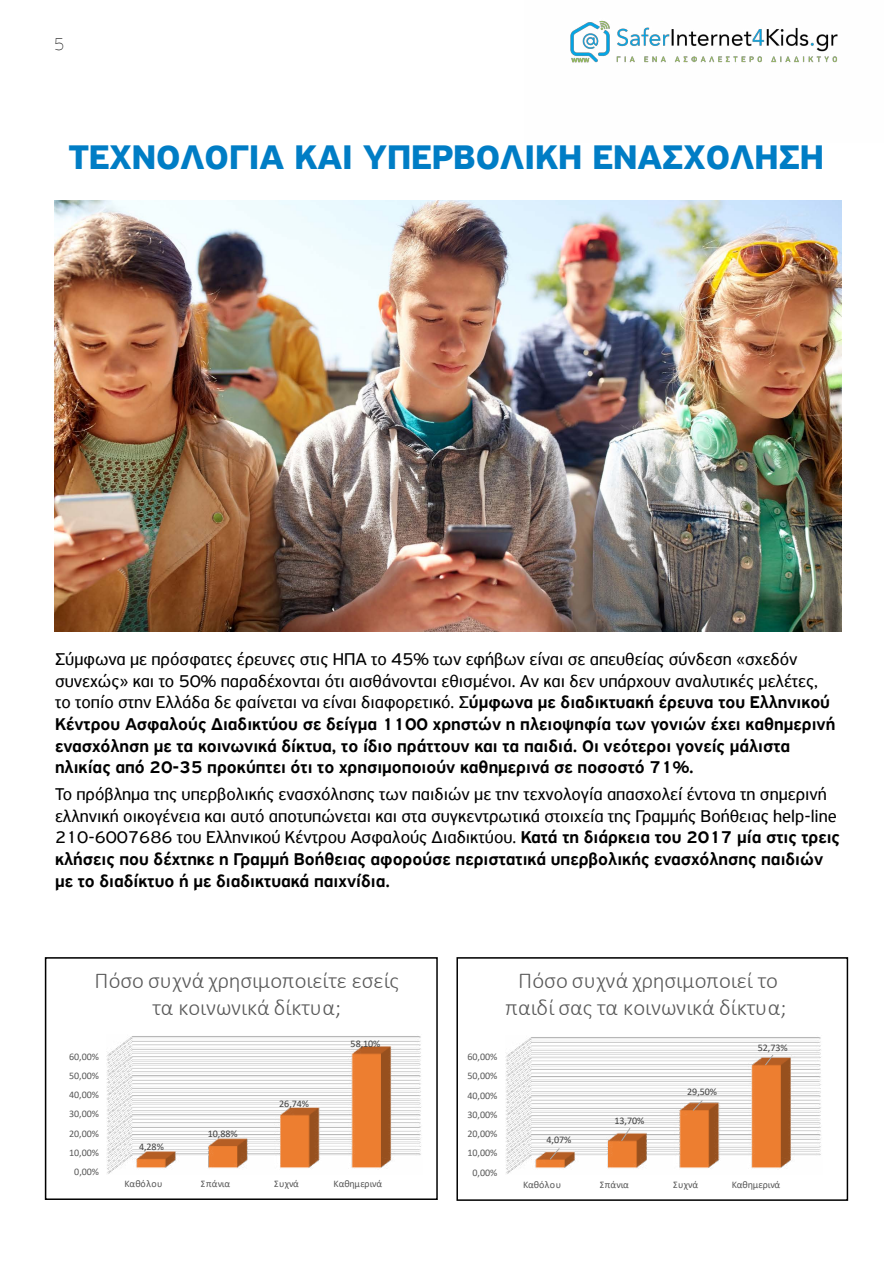
<style>
.page{position:relative;width:893px;height:1263px;background:#fff}
.page>*{position:absolute;margin:0;border:0;box-sizing:border-box;transform-origin:0 0}
.t1{font:700 36px "PF Highway Sans Pro";color:#007dc5}
.t2{font:300 22.65px/27.8px "Calibri";letter-spacing:-.005em;color:#595959;text-align:center}
.t3{font:500 18px/21.6px "PF Highway Sans Pro";color:#000}
.t4{font:18px/21.6px "PF Highway Sans Pro";color:#000}
.t5{font:100 18px "PF Highway Sans Pro";color:#000}
.t6{font:10.05px "Calibri";letter-spacing:-.005em;color:#595959}
.t7{font:10.05px "Calibri";letter-spacing:-.005em;color:#404040}
.t8{font:10.05px "Calibri";letter-spacing:-.025em;color:#595959}
.t9{font:10.05px "Calibri";letter-spacing:.025em;color:#595959}
.s1{font-weight:400}
.s2{font-weight:500}
</style>
<div class="page">
<img style="left:570px;top:20px;width:268px;height:43px">
<img style="left:54px;top:201px;width:787px;height:430px">
<svg style="left:505px;top:1037px;width:316px;height:137px"></svg>
<div style="left:456px;top:957px;width:392px;height:244px;border:1px solid #000"></div>
<svg style="left:106px;top:1036px;width:315px;height:138px"></svg>
<div style="left:45px;top:957px;width:393px;height:243px;border:1px solid #000"></div>
<p class="t5" style="left:54px;top:34px;width:12px">5</p>
<h1 class="t1" style="left:69px;top:136px;width:86px">ΤΕΧΝΟΛΟΓΙΑ</h1>
<h1 class="t1" style="left:294px;top:136px;width:20px">ΚΑΙ</h1>
<h1 class="t1" style="left:363px;top:136px;width:134px">ΥΠΕΡΒΟΛΙΚ</h1>
<h1 class="t1" style="left:558px;top:136px;width:58px">Η ΕΝΑΣ</h1>
<h1 class="t1" style="left:683px;top:136px;width:142px">ΧΟΛΗΣΗ</h1>
<p class="t3" style="left:55px;top:649px;width:782px"><span class="s1">Σύμφωνα με πρόσφατες έρευνες στις ΗΠΑ το 45% των εφήβων είναι σε απευθείας σύνδεση «σχεδόν συνεχώς» και το 50% παραδέχονται ότι αισθάνονται εθισμένοι. Αν και δεν υπάρχουν αναλυτικές μελέτες, το τοπίο στην Ελλάδα δε φαίνεται να είναι διαφορετικό. Σ</span>ύμφωνα με διαδικτυακή έρευνα του Ελληνικού Κέντρου Ασφαλούς Διαδικτύου σε δείγμα 1100 χρηστών η πλειοψηφία των γονιών έχει καθημερινή ενασχόληση με τα κοινωνικά δίκτυα, το ίδιο πράττουν και τα παιδιά. Οι νεότεροι γονείς μάλιστα ηλικίας από 20-35 προκύπτει ότι το χρησιμοποιούν καθημερινά σε ποσοστό 71%.</p>
<p class="t4" style="left:55px;top:783px;width:786px">Το πρόβλημα της υπερβολικής ενασχόλησης των παιδιών με την τεχνολογία απασχολεί έντονα τη σημερινή ελληνική οικογένεια και αυτό αποτυπώνεται και στα συγκεντρωτικά στοιχεία της Γραμμής Βοήθειας help-line 210-6007686 του Ελληνικού Κέντρου Ασφαλούς Διαδικτύου. <span class="s2">Κατά τη διάρκεια του 2017 μία στις τρεις κλήσεις που δέχτηκε η Γραμμή Βοήθειας αφορούσε περιστατικά υπερβολικής ενασχόλησης παιδιών με το διαδίκτυο ή με διαδικτυακά παιχνίδια.</span></p>
<p class="t2" style="left:95px;top:966px;width:306px">Πόσο συχνά χρησιμοποιείτε εσείς τα κοινωνικά δίκτυα;</p>
<p class="t2" style="left:505px;top:966px;width:282px">Πόσο συχνά χρησιμοποιεί το παιδί σας τα κοινωνικά δίκτυα;</p>
<p class="t6" style="left:69px;top:1049px;width:31px">60,00%</p>
<p class="t7" style="left:351px;top:1036px;width:31px">58,10%</p>
<p class="t6" style="left:467px;top:1050px;width:31px">60,00%</p>
<p class="t7" style="left:758px;top:1040px;width:31px">52,73%</p>
<p class="t6" style="left:69px;top:1068px;width:31px">50,00%</p>
<p class="t6" style="left:467px;top:1069px;width:31px">50,00%</p>
<p class="t6" style="left:69px;top:1088px;width:31px">40,00%</p>
<p class="t7" style="left:279px;top:1096px;width:31px">26,74%</p>
<p class="t6" style="left:467px;top:1088px;width:31px">40,00%</p>
<p class="t7" style="left:687px;top:1085px;width:31px">29,50%</p>
<p class="t6" style="left:69px;top:1107px;width:31px">30,00%</p>
<p class="t6" style="left:467px;top:1107px;width:31px">30,00%</p>
<p class="t7" style="left:614px;top:1113px;width:31px">13,70%</p>
<p class="t6" style="left:69px;top:1126px;width:31px">20,00%</p>
<p class="t6" style="left:69px;top:1145px;width:31px">10,00%</p>
<p class="t7" style="left:139px;top:1140px;width:26px">4,28%</p>
<p class="t7" style="left:208px;top:1127px;width:31px">10,88%</p>
<p class="t6" style="left:467px;top:1127px;width:31px">20,00%</p>
<p class="t6" style="left:467px;top:1146px;width:31px">10,00%</p>
<p class="t7" style="left:547px;top:1133px;width:26px">4,07%</p>
<p class="t6" style="left:74px;top:1164px;width:26px">0,00%</p>
<p class="t6" style="left:473px;top:1165px;width:26px">0,00%</p>
<p class="t9" style="left:125px;top:1177px;width:40px">Καθόλου</p>
<p class="t6" style="left:201px;top:1177px;width:31px">Σπάνια</p>
<p class="t6" style="left:274px;top:1177px;width:26px">Συχνά</p>
<p class="t8" style="left:334px;top:1177px;width:50px">Καθημερινά</p>
<p class="t9" style="left:523px;top:1178px;width:40px">Καθόλου</p>
<p class="t6" style="left:600px;top:1178px;width:31px">Σπάνια</p>
<p class="t6" style="left:673px;top:1178px;width:27px">Συχνά</p>
<p class="t8" style="left:732px;top:1178px;width:50px">Καθημερινά</p>
</div>
